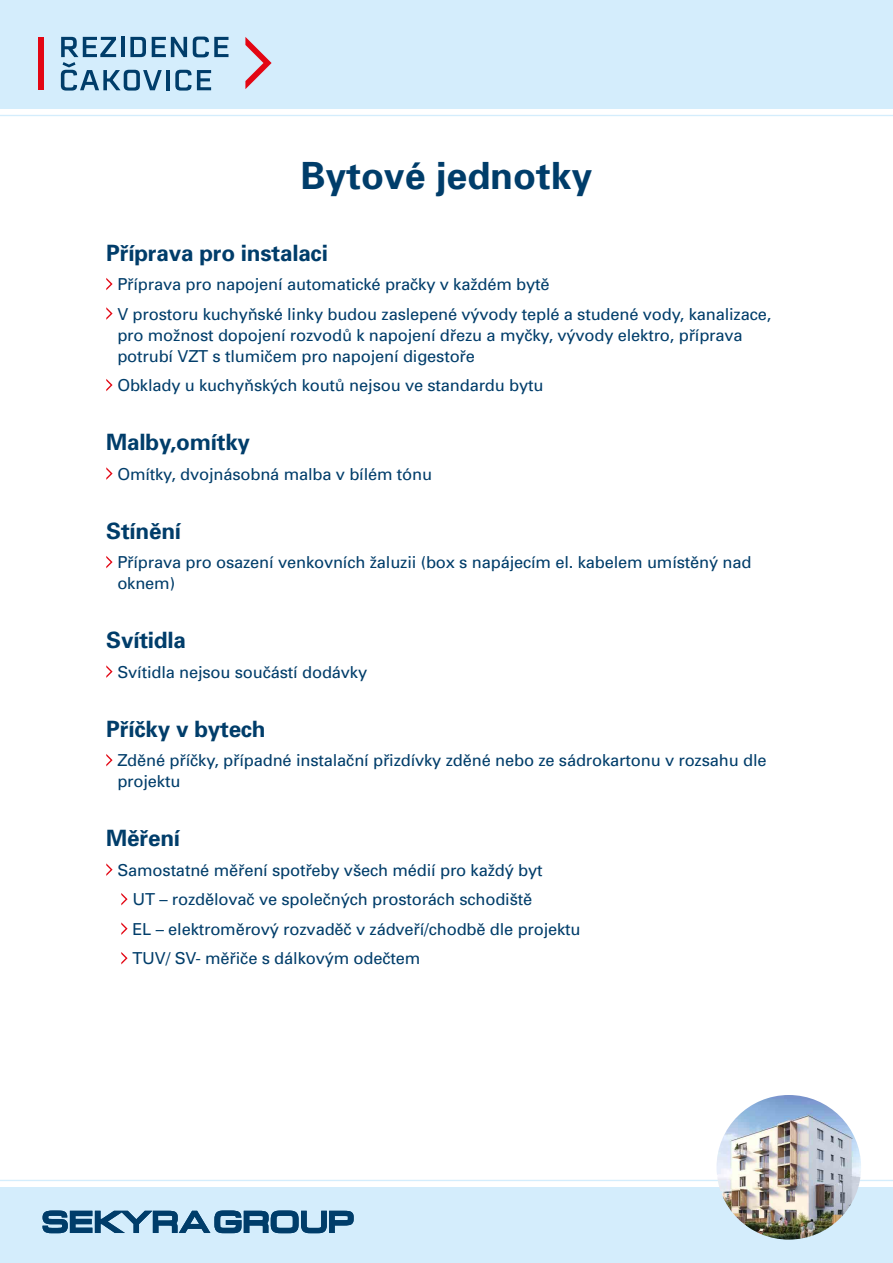
<style>
.page{position:relative;width:893px;height:1263px;background:#fff}
.page>*{position:absolute;margin:0;border:0;box-sizing:border-box;transform-origin:0 0}
.t1{font:700 37.5px "Univers CE";color:#003d6a}
.t2{font:700 22.5px "Univers CE";letter-spacing:-.01em;color:#003d6a}
.t3{font:16.5px/29.5px "Univers CE";letter-spacing:-.01em;color:#003d6a}
</style>
<div class="page">
<div style="left:0;top:1187px;width:893px;height:76px;background:#d4edfc"></div>
<hr style="left:0;top:1180px;width:893px;height:1px;background:#d4edfc">
<div style="left:0;top:0;width:893px;height:108px;background:#d4edfc"></div>
<hr style="left:0;top:115px;width:893px;height:1px;background:#d4edfc">
<img style="left:716px;top:1095px;width:145px;height:144px;border-radius:72px">
<svg style="left:43px;top:1210px;width:311px;height:23px"></svg>
<svg style="left:106px;top:278px;width:7px;height:12px"></svg>
<svg style="left:106px;top:307px;width:7px;height:13px"></svg>
<svg style="left:106px;top:379px;width:7px;height:12px"></svg>
<svg style="left:106px;top:467px;width:7px;height:13px"></svg>
<svg style="left:106px;top:556px;width:7px;height:12px"></svg>
<svg style="left:106px;top:665px;width:7px;height:13px"></svg>
<svg style="left:106px;top:754px;width:7px;height:12px"></svg>
<svg style="left:106px;top:863px;width:7px;height:13px"></svg>
<svg style="left:121px;top:893px;width:7px;height:12px"></svg>
<svg style="left:121px;top:922px;width:7px;height:13px"></svg>
<svg style="left:121px;top:952px;width:7px;height:12px"></svg>
<div style="left:38px;top:37px;width:6px;height:52px;background:#e30613"></div>
<svg style="left:245px;top:37px;width:27px;height:52px"></svg>
<svg style="left:61px;top:37px;width:167px;height:54px"></svg>
<h1 class="t1" style="left:301px;top:154px;width:293px">Bytové jednotky</h1>
<h2 class="t2" style="left:106px;top:240px;width:223px">Příprava pro instalaci</h2>
<p class="t3" style="left:117px;top:270px;width:655px">Příprava pro napojení automatické pračky v každém bytě<br>V prostoru kuchyňské linky budou zaslepené vývody teplé a studené vody, kanalizace,</p>
<p class="t3" style="left:117px;top:325px;width:627px;line-height:21px">pro možnost dopojení rozvodů k napojení dřezu a myčky, vývody elektro, příprava potrubí VZT s tlumičem pro napojení digestoře</p>
<p class="t3" style="left:117px;top:371px;width:428px">Obklady u kuchyňských koutů nejsou ve standardu bytu</p>
<h2 class="t2" style="left:106px;top:430px;width:145px">Malby,omítky</h2>
<p class="t3" style="left:117px;top:459px;width:316px">Omítky, dvojnásobná malba v bílém tónu</p>
<h2 class="t2" style="left:106px;top:518px;width:76px">Stínění</h2>
<p class="t3" style="left:117px;top:552px;width:636px;line-height:21px">Příprava pro osazení venkovních žaluzii (box s napájecím el. kabelem umístěný nad oknem)</p>
<h2 class="t2" style="left:106px;top:628px;width:81px">Svítidla</h2>
<p class="t3" style="left:117px;top:658px;width:251px">Svítidla nejsou součástí dodávky</p>
<h2 class="t2" style="left:106px;top:716px;width:161px">Příčky v bytech</h2>
<p class="t3" style="left:117px;top:750px;width:651px;line-height:21px">Zděné příčky, případné instalační přizdívky zděné nebo ze sádrokartonu v rozsahu dle projektu</p>
<h2 class="t2" style="left:106px;top:826px;width:75px">Měření</h2>
<p class="t3" style="left:132px;top:856px;width:450px;text-indent:-15px">Samostatné měření spotřeby všech médií pro každý byt<br>UT – rozdělovač ve společných prostorách schodiště<br>EL – elektroměrový rozvaděč v zádveří/chodbě dle projektu TUV/ SV- měřiče s dálkovým odečtem</p>
</div>
